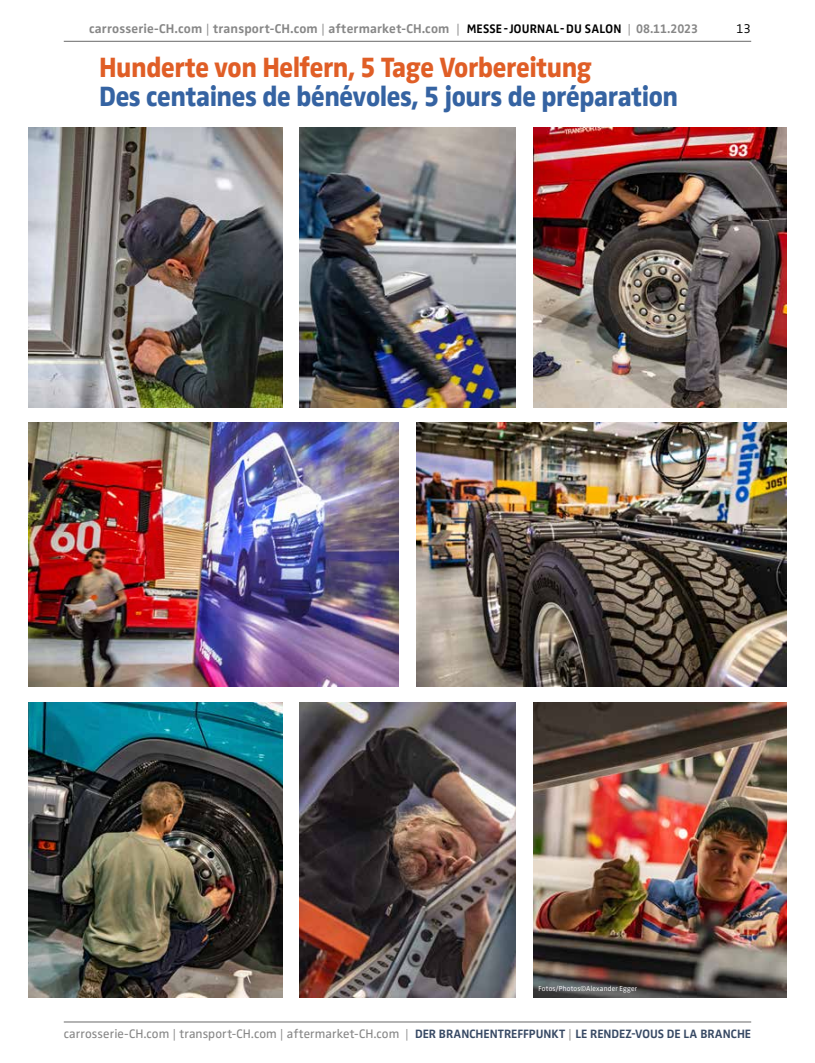
<style>
.page{position:relative;width:815px;height:1063px;background:#fff}
.page>*{position:absolute;margin:0;border:0;box-sizing:border-box;transform-origin:0 0}
.t1{font:800 28.88px "Zwo Pro";letter-spacing:-.015em;color:#3563a2;scale:.9 1}
.t2{font:800 28.88px "Zwo Pro";letter-spacing:-.015em;color:#e05e26;scale:.9 1}
.t3{font:700 13.12px "Zwo Pro";letter-spacing:.01em;color:#878787}
.t4{font:300 13.12px "Zwo Pro";color:#000}
.t5{font:12.75px "Zwo Pro";letter-spacing:.005em;color:#878787}
.t6{font:300 7.5px "Zwo Pro";letter-spacing:.02em;color:#fff;scale:.95 1}
.s1{font-weight:300}
.s2{font-size:12.75px;color:#000}
.s3{font-weight:300;font-size:12.75px}
.s4{font-size:12.75px}
.s5{font-weight:700;font-size:12.5px;color:#374964}
</style>
<div class="page">
<hr style="left:64px;top:41px;width:687px;height:1px;background:#878787">
<hr style="left:64px;top:1021px;width:687px;height:2px;background:#878787">
<img style="left:28px;top:423px;width:371px;height:264px">
<img style="left:416px;top:423px;width:371px;height:264px">
<img style="left:533px;top:702px;width:254px;height:295px">
<img style="left:533px;top:127px;width:254px;height:280px">
<img style="left:29px;top:702px;width:253px;height:295px">
<img style="left:29px;top:127px;width:253px;height:280px">
<img style="left:299px;top:702px;width:217px;height:295px">
<img style="left:299px;top:127px;width:217px;height:280px">
<p class="t3" style="left:89px;top:19px;width:610px">carrosserie-CH.com <span class="s1">|</span> transport-CH.com <span class="s1">|</span> aftermarket-CH.com <span class="s1">|</span> <span class="s2">MESSE -JOURNAL-DU SALON</span> <span class="s3">|</span> <span class="s4">08.11.2023</span></p>
<h1 class="t2" style="left:99px;top:46px;width:549px">Hunderte von Helfern, 5 Tage Vorbereitung</h1>
<h1 class="t1" style="left:99px;top:74px;width:645px">Des centaines de bénévoles, 5 jours de préparation</h1>
<p class="t4" style="left:736px;top:19px;width:17px">13</p>
<p class="t6" style="left:539px;top:983px;width:106px">Fotos/Photos©Alexander Egger</p>
<p class="t5" style="left:64px;top:1024px;width:689px">carrosserie-CH.com <span class="s1">|</span> transport-CH.com <span class="s1">|</span> aftermarket-CH.com <span class="s1">|</span> <span class="s5">DER BRANCHENTREFFPUNKT</span> <span class="s1">|</span> <span class="s5">LE RENDEZ-VOUS DE LA BRANCHE</span></p>
</div>
